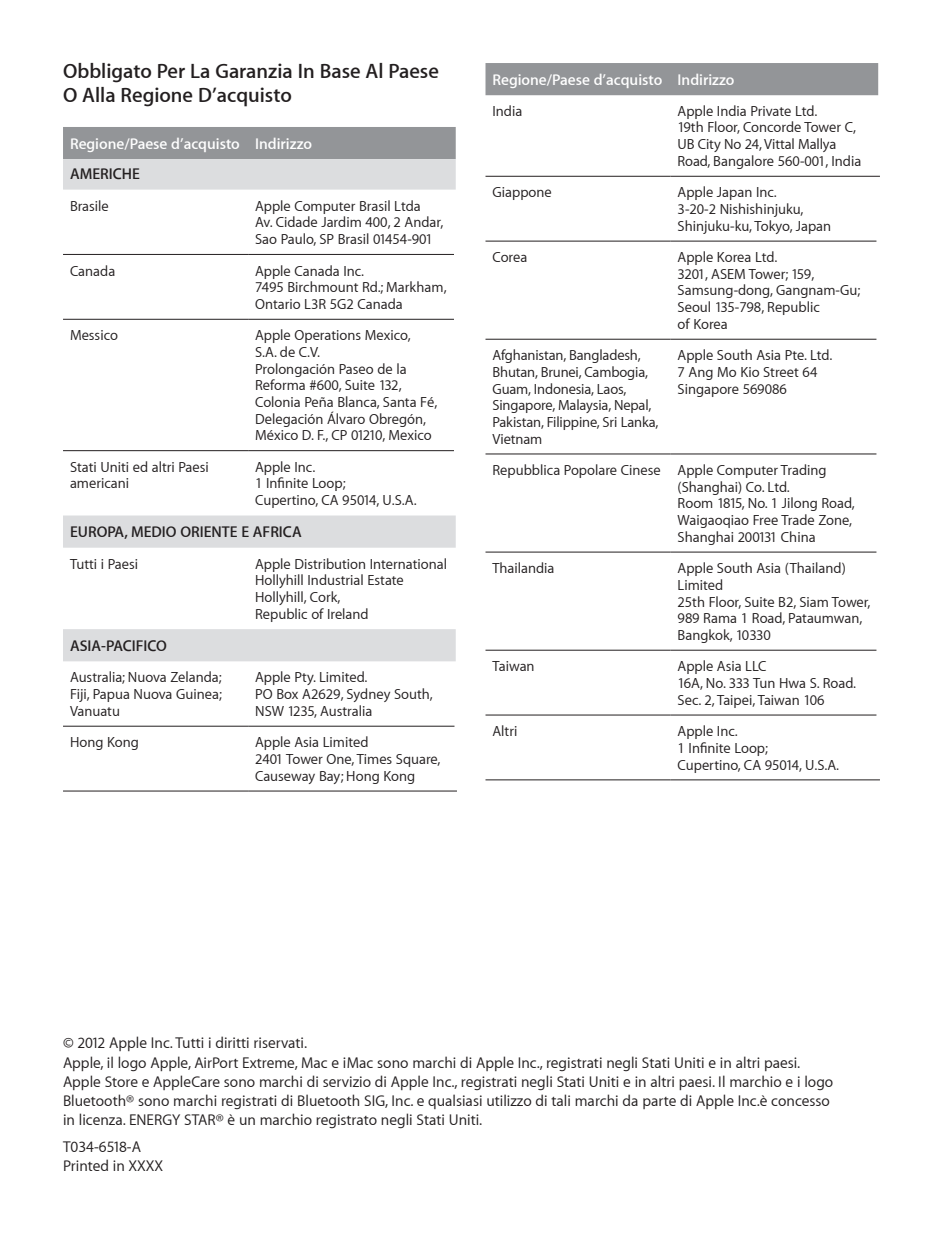
<style>
.page{position:relative;width:943px;height:1241px;background:#fff}
.page>*{position:absolute;margin:0;border:0;box-sizing:border-box;transform-origin:0 0}
.t1{font:600 21px/24.5px "Myriad Set";color:#231f20}
.t2{font:15.75px/19.2px "Myriad Set Text";color:#231f20}
.t3{font:600 15.75px "Myriad Set";color:#fff}
.t4{font:600 15.75px "Myriad Set";color:#231f20}
.t5{font:14.7px/16.8px "Myriad Set Text";color:#231f20}
</style>
<div class="page">
<div style="left:485px;top:63px;width:393px;height:32px;background:#939598"></div>
<hr style="left:485px;top:176px;width:185px;height:1px;background:#231f20">
<hr style="left:670px;top:176px;width:210px;height:1px;background:#231f20">
<hr style="left:485px;top:714px;width:185px;height:1px;background:#231f20">
<hr style="left:670px;top:714px;width:206px;height:1px;background:#231f20">
<hr style="left:485px;top:779px;width:185px;height:1px;background:#231f20">
<hr style="left:670px;top:779px;width:210px;height:1px;background:#231f20">
<hr style="left:485px;top:240px;width:185px;height:2px;background:#231f20">
<hr style="left:670px;top:240px;width:206px;height:2px;background:#231f20">
<hr style="left:485px;top:338px;width:185px;height:2px;background:#231f20">
<hr style="left:670px;top:338px;width:206px;height:2px;background:#231f20">
<hr style="left:485px;top:453px;width:185px;height:1px;background:#231f20">
<hr style="left:670px;top:453px;width:206px;height:1px;background:#231f20">
<hr style="left:485px;top:551px;width:185px;height:1px;background:#231f20">
<hr style="left:670px;top:551px;width:206px;height:1px;background:#231f20">
<hr style="left:485px;top:649px;width:185px;height:1px;background:#231f20">
<hr style="left:670px;top:649px;width:206px;height:1px;background:#231f20">
<div style="left:63px;top:127px;width:393px;height:32px;background:#939598"></div>
<svg style="left:63px;top:159px;width:393px;height:502px"></svg>
<hr style="left:63px;top:725px;width:185px;height:1px;background:#231f20">
<hr style="left:248px;top:725px;width:206px;height:1px;background:#231f20">
<hr style="left:63px;top:790px;width:185px;height:1px;background:#231f20">
<hr style="left:248px;top:790px;width:209px;height:1px;background:#231f20">
<hr style="left:63px;top:450px;width:185px;height:1px;background:#231f20">
<hr style="left:248px;top:450px;width:206px;height:1px;background:#231f20">
<hr style="left:63px;top:318px;width:185px;height:2px;background:#231f20">
<hr style="left:248px;top:318px;width:206px;height:2px;background:#231f20">
<hr style="left:63px;top:254px;width:185px;height:1px;background:#231f20">
<hr style="left:248px;top:254px;width:206px;height:1px;background:#231f20">
<h1 class="t1" style="left:63px;top:58px;width:377px">Obbligato Per La Garanzia In Base Al Paese<br>O Alla Regione D’acquisto</h1>
<p class="t3" style="left:70px;top:133px;width:243px">Regione/Paese d’acquisto Indirizzo</p>
<p class="t4" style="left:70px;top:164px;width:71px">AMERICHE</p>
<p class="t5" style="left:70px;top:197px;width:40px">Brasile</p>
<p class="t5" style="left:255px;top:197px;width:190px">Apple Computer Brasil Ltda<br>Av. Cidade Jardim 400, 2 Andar,<br>Sao Paulo, SP Brasil 01454-901</p>
<p class="t5" style="left:70px;top:262px;width:47px">Canada</p>
<p class="t5" style="left:255px;top:262px;width:193px">Apple Canada Inc.<br>7495 Birchmount Rd.; Markham,<br>Ontario L3R 5G2 Canada</p>
<p class="t5" style="left:70px;top:327px;width:49px">Messico</p>
<p class="t5" style="left:255px;top:327px;width:184px">Apple Operations Mexico,<br>S.A. de C.V.<br>Prolongación Paseo de la<br>Reforma #600, Suite 132,<br>Colonia Peña Blanca, Santa Fé,<br>Delegación Álvaro Obregón,<br>México D. F., CP 01210, Mexico</p>
<p class="t5" style="left:70px;top:458px;width:140px">Stati Uniti ed altri Paesi americani</p>
<p class="t5" style="left:255px;top:458px;width:163px">Apple Inc.<br>1 Infinite Loop;<br>Cupertino, CA 95014, U.S.A.</p>
<p class="t4" style="left:70px;top:522px;width:233px">EUROPA, MEDIO ORIENTE E AFRICA</p>
<p class="t5" style="left:70px;top:555px;width:70px">Tutti i Paesi</p>
<p class="t5" style="left:255px;top:555px;width:193px">Apple Distribution International<br>Hollyhill Industrial Estate<br>Hollyhill, Cork,<br>Republic of Ireland</p>
<p class="t4" style="left:70px;top:635px;width:98px">ASIA-PACIFICO</p>
<p class="t5" style="left:70px;top:668px;width:153px;text-align:justify">Australia; Nuova Zelanda; Fiji, Papua Nuova Guinea; Vanuatu</p>
<p class="t5" style="left:255px;top:668px;width:179px">Apple Pty. Limited.<br>PO Box A2629, Sydney South,<br>NSW 1235, Australia</p>
<p class="t5" style="left:70px;top:733px;width:70px">Hong Kong</p>
<p class="t5" style="left:255px;top:733px;width:187px">Apple Asia Limited<br>2401 Tower One, Times Square,<br>Causeway Bay; Hong Kong</p>
<p class="t3" style="left:492px;top:70px;width:243px">Regione/Paese d’acquisto Indirizzo</p>
<p class="t5" style="left:492px;top:102px;width:31px">India</p>
<p class="t5" style="left:677px;top:102px;width:185px">Apple India Private Ltd.<br>19th Floor, Concorde Tower C,<br>UB City No 24, Vittal Mallya<br>Road, Bangalore 560-001, India</p>
<p class="t5" style="left:492px;top:184px;width:61px">Giappone</p>
<p class="t5" style="left:677px;top:184px;width:155px">Apple Japan Inc.<br>3-20-2 Nishishinjuku,<br>Shinjuku-ku, Tokyo, Japan</p>
<p class="t5" style="left:492px;top:248px;width:36px">Corea</p>
<p class="t5" style="left:677px;top:248px;width:184px">Apple Korea Ltd.<br>3201, ASEM Tower; 159,<br>Samsung-dong, Gangnam-Gu;<br>Seoul 135-798, Republic<br>of Korea</p>
<p class="t5" style="left:492px;top:346px;width:167px">Afghanistan, Bangladesh,<br>Bhutan, Brunei, Cambogia,<br>Guam, Indonesia, Laos,<br>Singapore, Malaysia, Nepal,<br>Pakistan, Filippine, Sri Lanka,<br>Vietnam</p>
<p class="t5" style="left:677px;top:347px;width:156px">Apple South Asia Pte. Ltd.<br>7 Ang Mo Kio Street 64<br>Singapore 569086</p>
<p class="t5" style="left:677px;top:461px;width:179px;text-indent:-185px">Repubblica Popolare Cinese Apple Computer Trading (Shanghai) Co. Ltd.<br>Room 1815, No. 1 Jilong Road,<br>Waigaoqiao Free Trade Zone,<br>Shanghai 200131 China</p>
<p class="t5" style="left:492px;top:559px;width:64px">Thailandia</p>
<p class="t5" style="left:677px;top:559px;width:194px">Apple South Asia (Thailand)<br>Limited<br>25th Floor, Suite B2, Siam Tower,<br>989 Rama 1 Road, Pataumwan,<br>Bangkok, 10330</p>
<p class="t5" style="left:492px;top:657px;width:44px">Taiwan</p>
<p class="t5" style="left:677px;top:657px;width:180px">Apple Asia LLC<br>16A, No. 333 Tun Hwa S. Road.<br>Sec. 2, Taipei, Taiwan 106</p>
<p class="t5" style="left:492px;top:722px;width:26px">Altri</p>
<p class="t5" style="left:677px;top:722px;width:163px">Apple Inc.<br>1 Infinite Loop;<br>Cupertino, CA 95014, U.S.A.</p>
<p class="t2" style="left:63px;top:1032px;width:771px">© 2012 Apple Inc. Tutti i diritti riservati.<br>Apple, il logo Apple, AirPort Extreme, Mac e iMac sono marchi di Apple Inc., registrati negli Stati Uniti e in altri paesi.<br>Apple Store e AppleCare sono marchi di servizio di Apple Inc., registrati negli Stati Uniti e in altri paesi. Il marchio e i logo Bluetooth® sono marchi registrati di Bluetooth SIG, Inc. e qualsiasi utilizzo di tali marchi da parte di Apple Inc.è concesso in licenza. ENERGY STAR® è un marchio registrato negli Stati Uniti.</p>
<p class="t2" style="left:63px;top:1136px;width:102px">T034-6518-A<br>Printed in XXXX</p>
</div>
